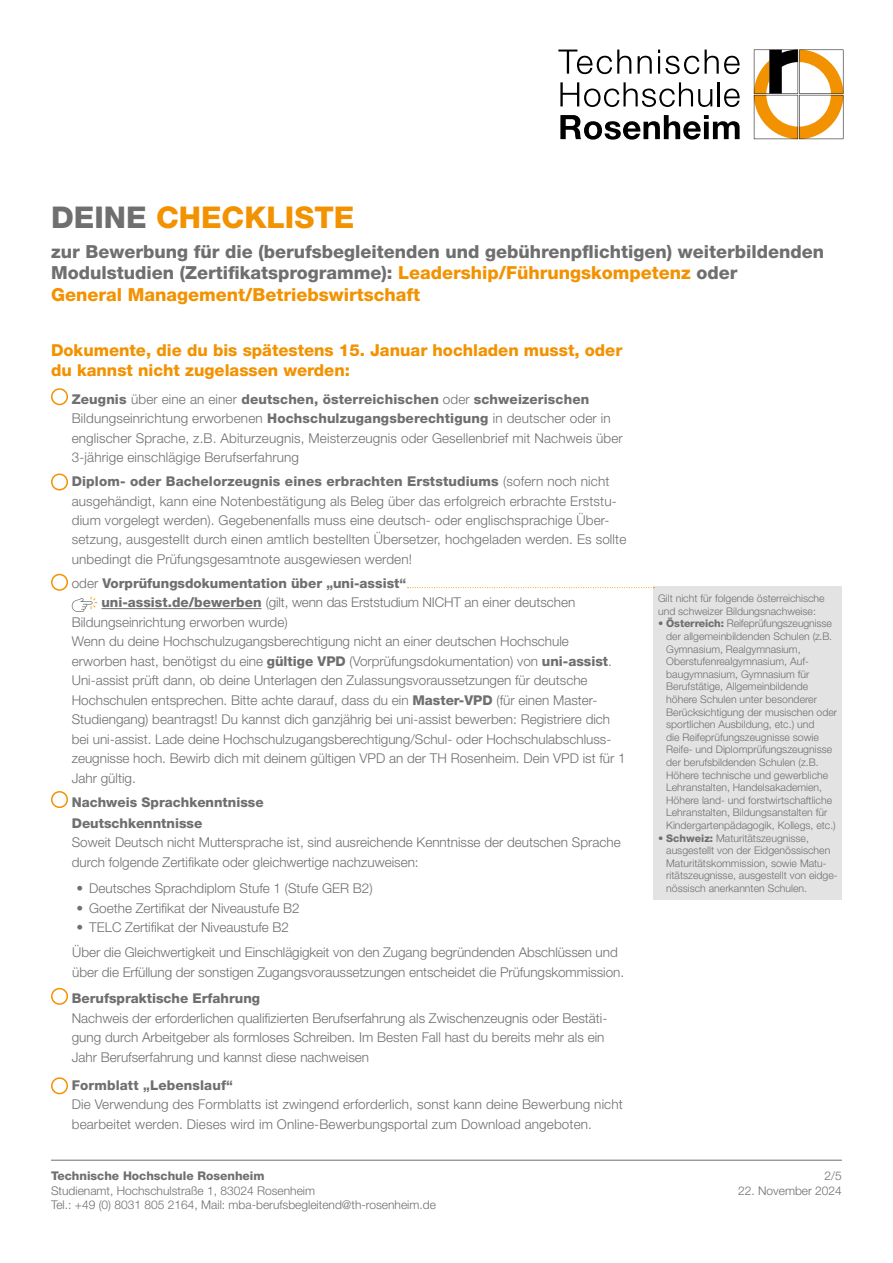
<style>
.page{position:relative;width:893px;height:1263px;background:#fff}
.page>*{position:absolute;margin:0;border:0;box-sizing:border-box;transform-origin:0 0}
.t1{font:800 30px "Helvetica Neue LT Pro";color:#f39200}
.t2{font:800 18px/21.6px "Helvetica Neue LT Pro";color:#706f6f}
.t3{font:800 16.5px/19.5px "Helvetica Neue LT Pro";color:#f39200}
.t4{font:300 13.5px/19.5px "Helvetica Neue LT Pro";color:#706f6f}
.t5{font:800 13.5px/21px "Helvetica Neue LT Pro";color:#706f6f}
.t6{font:300 12px/14.4px "Helvetica Neue LT Pro";color:#706f6f}
.t7{font:800 12px "Helvetica Neue LT Pro";color:#706f6f}
.t8{font:300 10.5px/12.6px "Helvetica Neue LT Pro";color:#706f6f}
.s1{color:#706f6f}
.s2{color:#f39200}
.s3{font-weight:800}
.s4{font-weight:300}
</style>
<div class="page">
<svg style="left:560px;top:82px;width:152px;height:25px"></svg>
<hr style="left:718px;top:82px;width:2px;height:24px;background:#000">
<svg style="left:724px;top:89px;width:16px;height:18px"></svg>
<svg style="left:560px;top:115px;width:180px;height:25px"></svg>
<svg style="left:558px;top:50px;width:73px;height:24px"></svg>
<svg style="left:638px;top:56px;width:14px;height:18px"></svg>
<svg style="left:658px;top:50px;width:41px;height:24px"></svg>
<svg style="left:705px;top:50px;width:35px;height:24px"></svg>
<svg style="left:754px;top:50px;width:89px;height:89px"></svg>
<hr style="left:51px;top:1160px;width:791px;height:1px;background:#706f6f">
<div style="left:654px;top:587px;width:188px;height:313px;background:#e3e3e3"></div>
<hr style="left:101px;top:608px;width:160px;height:1px;background:#706f6f">
<div style="left:51px;top:388px;width:17px;height:17px;border:2px solid #f39200;border-radius:50%"></div>
<div style="left:51px;top:473px;width:17px;height:17px;border:2px solid #f39200;border-radius:50%"></div>
<div style="left:51px;top:574px;width:17px;height:17px;border:2px solid #f39200;border-radius:50%"></div>
<svg style="left:72px;top:596px;width:25px;height:16px"></svg>
<div style="left:51px;top:791px;width:17px;height:17px;border:2px solid #f39200;border-radius:50%"></div>
<div style="left:51px;top:988px;width:17px;height:17px;border:2px solid #f39200;border-radius:50%"></div>
<div style="left:51px;top:1077px;width:17px;height:17px;border:2px solid #f39200;border-radius:50%"></div>
<svg style="left:408px;top:587px;width:246px;height:1px"></svg>
<h1 class="t1" style="left:51px;top:199px;width:305px"><span class="s1">DEINE</span> CHECKLISTE</h1>
<h2 class="t2" style="left:51px;top:241px;width:775px">zur Bewerbung für die (berufsbegleitenden und gebührenpflichtigen) weiterbildenden<br>Modulstudien (Zertifikatsprogramme): <span class="s2">Leadership/Führungskompetenz</span> oder<br><span class="s2">General Management/Betriebswirtschaft</span></h2>
<p class="t3" style="left:51px;top:341px;width:573px">Dokumente, die du bis spätestens 15. Januar hochladen musst, oder du kannst nicht zugelassen werden:</p>
<p class="t4" style="left:72px;top:389px;width:553px"><span class="s3">Zeugnis</span> über eine an einer <span class="s3">deutschen, österreichischen</span> oder <span class="s3">schweizerischen </span>Bildungseinrichtung erworbenen <span class="s3">Hochschulzugangsberechtigung</span> in deutscher oder in englischer Sprache, z.B. Abiturzeugnis, Meisterzeugnis oder Gesellenbrief mit Nachweis über 3-jährige einschlägige Berufserfahrung</p>
<p class="t4" style="left:72px;top:471px;width:556px"><span class="s3">Diplom- oder Bachelorzeugnis eines erbrachten Erststudiums</span> (sofern noch nicht ausgehändigt, kann eine Notenbestätigung als Beleg über das erfolgreich erbrachte Erststu&shy;dium vorgelegt werden). Gegebenenfalls muss eine deutsch- oder englischsprachige Über&shy;setzung, ausgestellt durch einen amtlich bestellten Übersetzer, hochgeladen werden. Es sollte unbedingt die Prüfungsgesamtnote ausgewiesen werden!</p>
<p class="t5" style="left:72px;top:572px;width:336px"><span class="s4">oder</span> Vorprüfungsdokumentation über „uni-assist“</p>
<p class="t4" style="left:101px;top:592px;width:475px"><span class="s3">uni-assist.de/bewerben</span> (gilt, wenn das Erststudium NICHT an einer deutschen</p>
<p class="t4" style="left:72px;top:612px;width:217px">Bildungseinrichtung erworben wurde)</p>
<p class="t4" style="left:72px;top:631px;width:499px">Wenn du deine Hochschulzugangsberechtigung nicht an einer deutschen Hochschule</p>
<p class="t4" style="left:72px;top:651px;width:542px">erworben hast, benötigst du eine <span class="s3">gültige VPD</span> (Vorprüfungsdokumentation) von <span class="s3">uni-assist</span>.</p>
<p class="t4" style="left:72px;top:670px;width:517px">Uni-assist prüft dann, ob deine Unterlagen den Zulassungsvoraussetzungen für deutsche</p>
<p class="t4" style="left:72px;top:690px;width:527px">Hochschulen entsprechen. Bitte achte darauf, dass du ein <span class="s3">Master-VPD</span> (für einen Master-</p>
<p class="t4" style="left:72px;top:709px;width:540px">Studiengang) beantragst! Du kannst dich ganzjährig bei uni-assist bewerben: Registriere dich</p>
<p class="t4" style="left:72px;top:729px;width:541px">bei uni-assist. Lade deine Hochschulzugangsberechtigung/Schul- oder Hochschulabschluss-</p>
<p class="t4" style="left:72px;top:748px;width:555px">zeugnisse hoch. Bewirb dich mit deinem gültigen VPD an der TH Rosenheim. Dein VPD ist für 1</p>
<p class="t4" style="left:72px;top:768px;width:66px">Jahr gültig.</p>
<p class="t5" style="left:72px;top:791px;width:193px">Nachweis Sprachkenntnisse<br>Deutschkenntnisse</p>
<p class="t4" style="left:72px;top:832px;width:550px">Soweit Deutsch nicht Muttersprache ist, sind ausreichende Kenntnisse der deutschen Sprache durch folgende Zertifikate oder gleichwertige nachzuweisen:</p>
<p class="t4" style="left:77px;top:878px;width:298px">• Deutsches Sprachdiplom Stufe 1 (Stufe GER B2)</p>
<p class="t4" style="left:77px;top:898px;width:225px">• Goethe Zertifikat der Niveaustufe B2</p>
<p class="t4" style="left:72px;top:914px;width:547px;line-height:25.2px;text-indent:4px">• TELC Zertifikat der Niveaustufe B2<br>Über die Gleichwertigkeit und Einschlägigkeit von den Zugang begründenden Abschlüssen und</p>
<p class="t4" style="left:72px;top:962px;width:553px">über die Erfüllung der sonstigen Zugangsvoraussetzungen entscheidet die Prüfungskommission.</p>
<p class="t5" style="left:72px;top:988px;width:190px">Berufspraktische Erfahrung</p>
<p class="t4" style="left:72px;top:1008px;width:537px">Nachweis der erforderlichen qualifizierten Berufserfahrung als Zwischenzeugnis oder Bestäti&shy;gung durch Arbeitgeber als formloses Schreiben. Im Besten Fall hast du bereits mehr als ein<br>Jahr Berufserfahrung und kannst diese nachweisen</p>
<p class="t5" style="left:72px;top:1074px;width:163px">Formblatt „Lebenslauf“</p>
<p class="t4" style="left:72px;top:1094px;width:553px">Die Verwendung des Formblatts ist zwingend erforderlich, sonst kann deine Bewerbung nicht bearbeitet werden. Dieses wird im Online-Bewerbungsportal zum Download angeboten.</p>
<p class="t8" style="left:658px;top:592px;width:168px">Gilt nicht für folgende österreichische und schweizer Bildungsnachweise:</p>
<p class="t8" style="left:666px;top:617px;width:172px;text-indent:-8px">• <span class="s3">Österreich:</span> Reifeprüfungszeugnisse der allgemeinbildenden Schulen (z.B.<br>Gymnasium, Realgymnasium, Oberstufenrealgymnasium, Auf&shy;baugymnasium, Gymnasium für Berufstätige, Allgemeinbildende höhere Schulen unter besonderer Berücksichtigung der musischen oder sportlichen Ausbildung, etc.) und<br>die Reifeprüfungszeugnisse sowie Reife- und Diplomprüfungszeugnisse der berufsbildenden Schulen (z.B.<br>Höhere technische und gewerbliche Lehranstalten, Handelsakademien, Höhere land- und forstwirtschaftliche Lehranstalten, Bildungsanstalten für Kindergartenpädagogik, Kollegs, etc.)</p>
<p class="t8" style="left:666px;top:831px;width:173px;text-indent:-8px">• <span class="s3">Schweiz:</span> Maturitätszeugnisse, ausgestellt von der Eidgenössischen Maturitätskommission, sowie Matu&shy;ritätszeugnisse, ausgestellt von eidge&shy;nössisch anerkannten Schulen.</p>
<p class="t6" style="left:825px;top:1169px;width:19px">2/5</p>
<p class="t7" style="left:51px;top:1169px;width:215px">Technische Hochschule Rosenheim</p>
<p class="t6" style="left:51px;top:1183px;width:386px">Studienamt, Hochschulstraße 1, 83024 Rosenheim<br>Tel.: +49 (0) 8031 805 2164, Mail: mba-berufsbegleitend@th-rosenheim.de</p>
<p class="t6" style="left:738px;top:1183px;width:105px">22. November 2024</p>
</div>
